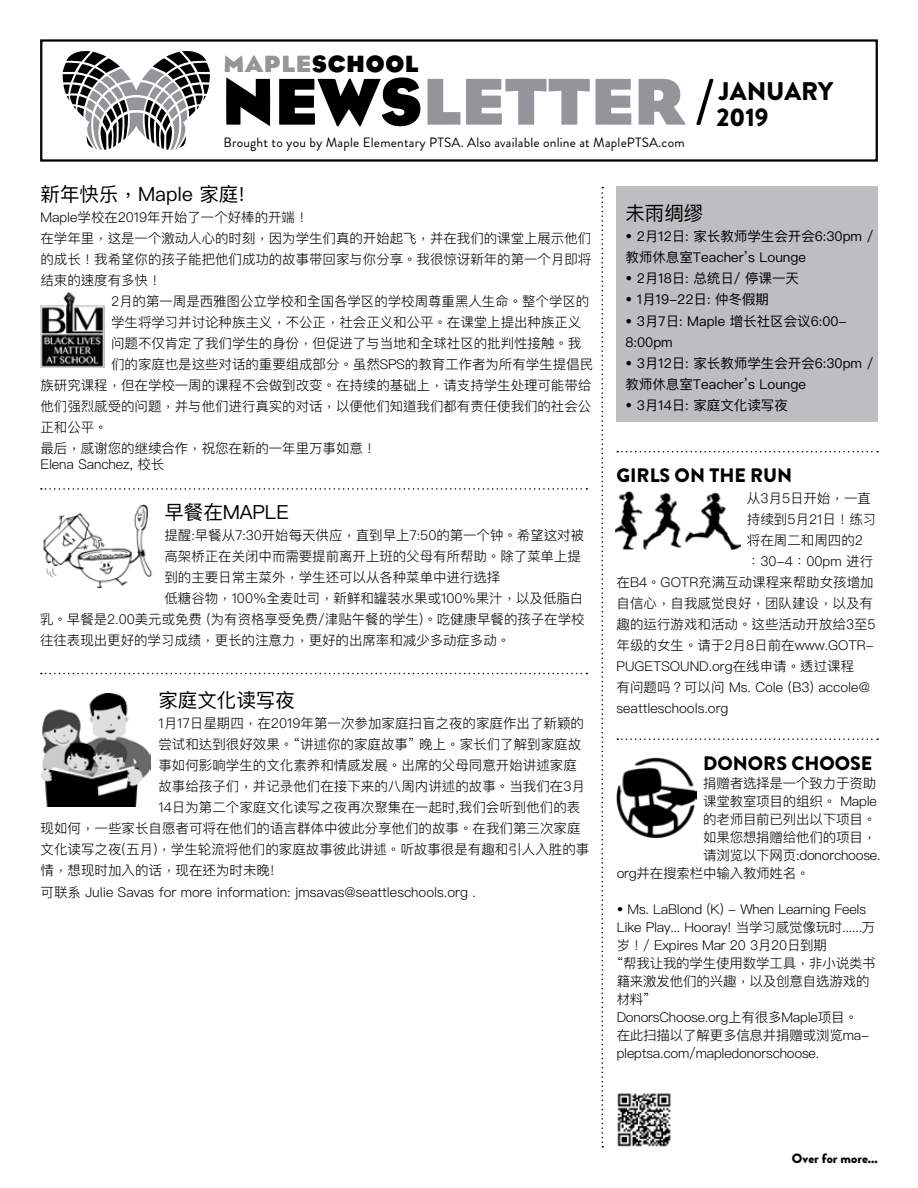
<style>
.page{position:relative;width:918px;height:1188px;background:#fff}
.page>*{position:absolute;margin:0;border:0;box-sizing:border-box;transform-origin:0 0}
.t1{font:700 67.5px "Eagle";color:#939598}
.t2{font:900 25.5px/26.1px "Brandon Grotesque";color:#000}
.t3{font:700 24px "Eagle";letter-spacing:.025em;color:#000}
.t4{font:19.5px "Ping Fang HK";color:#000}
.t5{font:900 19.5px "Brandon Grotesque";color:#000}
.t6{font:300 13.5px/18px "Ping Fang HK";letter-spacing:-.005em;color:#000}
.t7{font:13.5px/21px "Ping Fang HK";color:#000}
.t8{font:13.5px "Brandon Grotesque";letter-spacing:.015em;color:#000}
.t9{font:900 13.5px "Brandon Grotesque";color:#000}
.s1{color:#939598}
.s2{color:#000}
.s3{font-family:"Brandon Grotesque";font-weight:400;font-size:66px;color:#000}
</style>
<div class="page">
<div style="left:616px;top:186px;width:262px;height:235px;background:#bcbec0"></div>
<svg style="left:63px;top:51px;width:147px;height:99px"></svg>
<div style="left:40px;top:39px;width:838px;height:123px;border:2px solid #000"></div>
<img style="left:43px;top:505px;width:110px;height:83px">
<img style="left:41px;top:694px;width:110px;height:113px">
<img style="left:615px;top:491px;width:125px;height:59px">
<svg style="left:602px;top:187px;width:1px;height:961px"></svg>
<svg style="left:41px;top:488px;width:546px;height:2px"></svg>
<svg style="left:41px;top:673px;width:546px;height:1px"></svg>
<svg style="left:617px;top:451px;width:261px;height:1px"></svg>
<svg style="left:617px;top:738px;width:261px;height:2px"></svg>
<img style="left:41px;top:292px;width:63px;height:75px">
<img style="left:616px;top:757px;width:80px;height:80px">
<img style="left:617px;top:1093px;width:54px;height:54px">
<h3 class="t3" style="left:224px;top:51px;width:197px"><span class="s1">MAPLE</span>SCHOOL</h3>
<h1 class="t1" style="left:221px;top:65px;width:495px"><span class="s2">NEWS</span>LETTER<span class="s3">/</span></h1>
<p class="t8" style="left:224px;top:133px;width:463px">Brought to you by Maple Elementary PTSA. Also available online at MaplePTSA.com</p>
<h2 class="t2" style="left:716px;top:78px;width:118px">JANUARY<br>2019</h2>
<h3 class="t4" style="left:41px;top:182px;width:206px">新年快乐，Maple 家庭!</h3>
<p class="t6" style="left:41px;top:208px;width:269px">Maple学校在2019年开始了一个好棒的开端！</p>
<p class="t6" style="left:41px;top:229px;width:552px">在学年里，这是一个激动人心的时刻，因为学生们真的开始起飞，并在我们的课堂上展示他们</p>
<p class="t6" style="left:41px;top:250px;width:552px">的成长！我希望你的孩子能把他们成功的故事带回家与你分享。我很惊讶新年的第一个月即将</p>
<p class="t6" style="left:41px;top:271px;width:122px">结束的速度有多快！</p>
<p class="t6" style="left:111px;top:292px;width:480px">2月的第一周是西雅图公立学校和全国各学区的学校周尊重黑人生命。整个学区的</p>
<p class="t6" style="left:111px;top:313px;width:472px">学生将学习并讨论种族主义，不公正，社会正义和公平。在课堂上提出种族正义</p>
<p class="t6" style="left:111px;top:334px;width:472px">问题不仅肯定了我们学生的身份，但促进了与当地和全球社区的批判性接触。我</p>
<p class="t6" style="left:111px;top:355px;width:483px">们的家庭也是这些对话的重要组成部分。虽然SPS的教育工作者为所有学生提倡民</p>
<p class="t6" style="left:41px;top:376px;width:552px">族研究课程，但在学校一周的课程不会做到改变。在持续的基础上，请支持学生处理可能带给</p>
<p class="t6" style="left:41px;top:397px;width:552px">他们强烈感受的问题，并与他们进行真实的对话，以便他们知道我们都有责任使我们的社会公</p>
<p class="t6" style="left:41px;top:418px;width:69px">正和公平。</p>
<p class="t6" style="left:41px;top:439px;width:337px">最后，感谢您的继续合作，祝您在新的一年里万事如意！</p>
<p class="t6" style="left:41px;top:455px;width:125px">Elena Sanchez, 校长</p>
<h3 class="t4" style="left:165px;top:500px;width:126px">早餐在MAPLE</h3>
<p class="t6" style="left:165px;top:526px;width:421px">提醒:早餐从7:30开始每天供应，直到早上7:50的第一个钟。希望这对被</p>
<p class="t6" style="left:165px;top:547px;width:418px">高架桥正在关闭中而需要提前离开上班的父母有所帮助。除了菜单上提</p>
<p class="t6" style="left:165px;top:568px;width:337px">到的主要日常主菜外，学生还可以从各种菜单中进行选择</p>
<p class="t6" style="left:165px;top:589px;width:420px">低糖谷物，100％全麦吐司，新鲜和罐装水果或100％果汁，以及低脂白</p>
<p class="t6" style="left:40px;top:610px;width:546px">乳。早餐是2.00美元或免费 (为有资格享受免费/津贴午餐的学生)。吃健康早餐的孩子在学校</p>
<p class="t6" style="left:40px;top:631px;width:472px">往往表现出更好的学习成绩，更长的注意力，更好的出席率和减少多动症多动。</p>
<h3 class="t4" style="left:158px;top:689px;width:138px">家庭文化读写夜</h3>
<p class="t6" style="left:158px;top:714px;width:427px">1月17日星期四，在2019年第一次参加家庭扫盲之夜的家庭作出了新颖的</p>
<p class="t6" style="left:158px;top:735px;width:424px">尝试和达到很好效果。“讲述你的家庭故事” 晚上。家长们了解到家庭故</p>
<p class="t6" style="left:158px;top:756px;width:420px">事如何影响学生的文化素养和情感发展。出席的父母同意开始讲述家庭</p>
<p class="t6" style="left:158px;top:777px;width:428px">故事给孩子们，并记录他们在接下来的八周内讲述的故事。当我们在3月</p>
<p class="t6" style="left:158px;top:798px;width:423px">14日为第二个家庭文化读写之夜再次聚集在一起时,我们会听到他们的表</p>
<p class="t6" style="left:41px;top:819px;width:541px">现如何，一些家长自愿者可将在他们的语言群体中彼此分享他们的故事。在我们第三次家庭</p>
<p class="t6" style="left:41px;top:840px;width:550px">文化读写之夜(五月)，学生轮流将他们的家庭故事彼此讲述。听故事很是有趣和引人入胜的事</p>
<p class="t6" style="left:41px;top:862px;width:235px">情，想现时加入的话，现在还为时未晚!</p>
<p class="t6" style="left:41px;top:883px;width:437px">可联系 Julie Savas for more information: jmsavas@seattleschools.org .</p>
<h3 class="t4" style="left:625px;top:202px;width:79px">未雨绸缪</h3>
<p class="t7" style="left:625px;top:226px;width:249px">• 2月12日: 家长教师学生会开会6:30pm /教师休息室Teacher’s Lounge</p>
<p class="t7" style="left:625px;top:268px;width:175px">• 2月18日: 总统日/ 停课一天</p>
<p class="t7" style="left:625px;top:289px;width:145px">• 1月19-22日: 仲冬假期</p>
<p class="t7" style="left:625px;top:310px;width:223px">• 3月7日: Maple 增长社区会议6:00-<br>8:00pm</p>
<p class="t7" style="left:625px;top:352px;width:249px">• 3月12日: 家长教师学生会开会6:30pm /教师休息室Teacher’s Lounge</p>
<p class="t7" style="left:625px;top:394px;width:164px">• 3月14日: 家庭文化读写夜</p>
<h3 class="t5" style="left:616px;top:461px;width:177px">GIRLS ON THE RUN</h3>
<p class="t6" style="left:747px;top:489px;width:126px">从3月5日开始，一直</p>
<p class="t6" style="left:747px;top:510px;width:131px">持续到5月21日！练习</p>
<p class="t6" style="left:747px;top:531px;width:118px">将在周二和周四的2</p>
<p class="t6" style="left:747px;top:552px;width:128px">：30-4：00pm 进行</p>
<p class="t6" style="left:617px;top:573px;width:259px">在B4。GOTR充满互动课程来帮助女孩增加</p>
<p class="t6" style="left:617px;top:594px;width:258px">自信心，自我感觉良好，团队建设，以及有</p>
<p class="t6" style="left:617px;top:615px;width:261px">趣的运行游戏和活动。这些活动开放给3至5</p>
<p class="t6" style="left:617px;top:636px;width:259px">年级的女生。请于2月8日前在www.GOTR-</p>
<p class="t6" style="left:617px;top:657px;width:239px">PUGETSOUND.org在线申请。透过课程</p>
<p class="t6" style="left:617px;top:678px;width:255px">有问题吗？可以问 Ms. Cole (B3) accole@</p>
<p class="t6" style="left:617px;top:699px;width:113px">seattleschools.org</p>
<h3 class="t5" style="left:703px;top:749px;width:171px">DONORS CHOOSE</h3>
<p class="t6" style="left:703px;top:774px;width:175px">捐赠者选择是一个致力于资助</p>
<p class="t6" style="left:703px;top:792px;width:175px">课堂教室项目的组织。 Maple</p>
<p class="t6" style="left:703px;top:810px;width:175px">的老师目前已列出以下项目。</p>
<p class="t6" style="left:703px;top:828px;width:175px">如果您想捐赠给他们的项目，</p>
<p class="t6" style="left:703px;top:846px;width:179px">请浏览以下网页:donorchoose.</p>
<p class="t6" style="left:617px;top:864px;width:195px">org并在搜索栏中输入教师姓名。</p>
<p class="t6" style="left:617px;top:900px;width:261px">• Ms. LaBlond (K) - When Learning Feels<br>Like Play... Hooray! 当学习感觉像玩时......万岁！/ Expires Mar 20 3月20日到期<br>“帮我让我的学生使用数学工具，非小说类书籍来激发他们的兴趣，以及创意自选游戏的材料”<br>DonorsChoose.org上有很多Maple项目。<br>在此扫描以了解更多信息并捐赠或浏览ma&shy;pleptsa.com/mapledonorschoose.</p>
<p class="t9" style="left:792px;top:1149px;width:87px">Over for more...</p>
</div>
